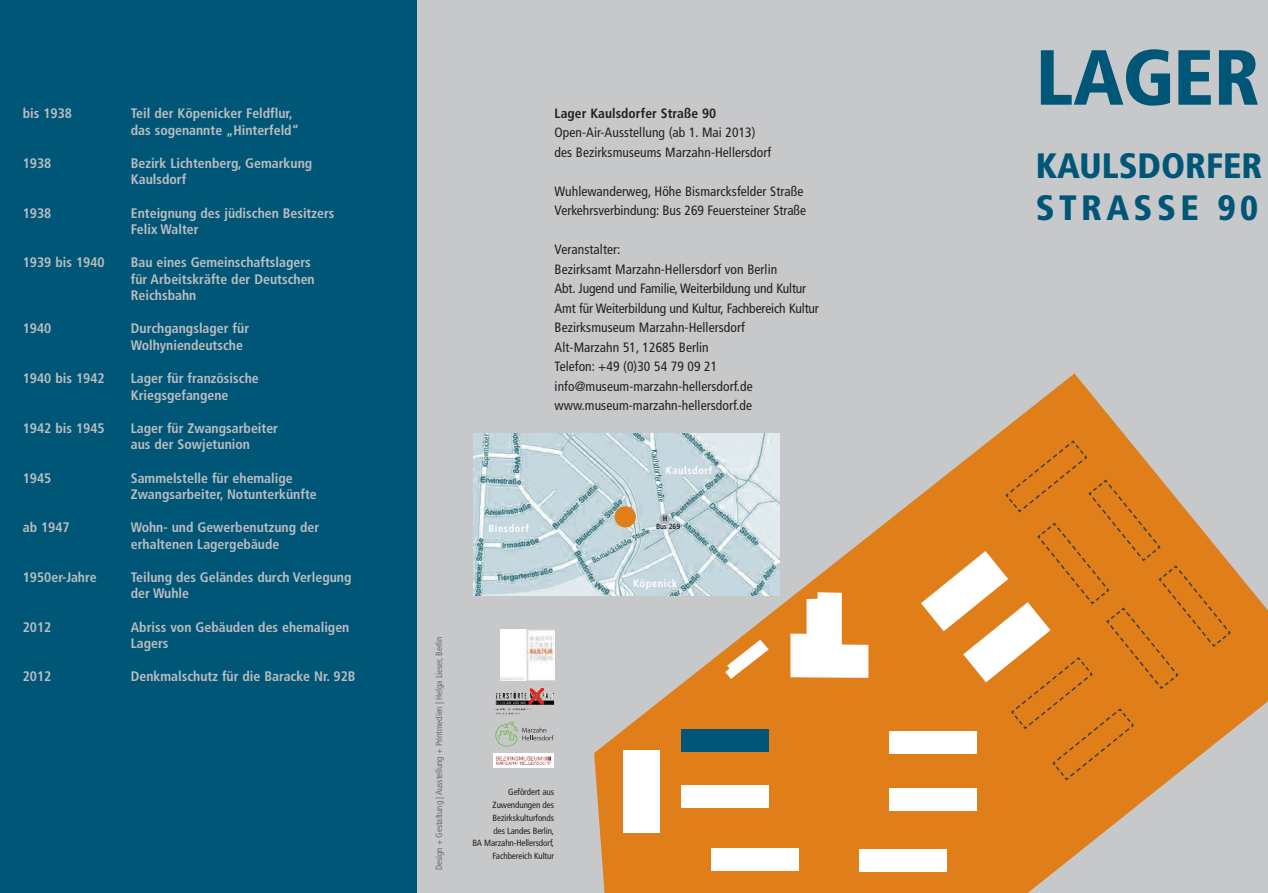
<style>
.page{position:relative;width:1268px;height:893px;background:#fff}
.page>*{position:absolute;margin:0;border:0;box-sizing:border-box;transform-origin:0 0}
.t1{font:900 condensed 78px "Frutiger";letter-spacing:-.01em;color:#005677}
.t2{font:900 condensed 35.25px/42.3px "Frutiger";color:#005677}
.t3{font:700 condensed 13.8px/16.5px "Frutiger";color:#bcbdc0}
.t4{font:condensed 13.5px/19.5px "Frutiger";letter-spacing:.005em;color:#231f20}
.t5{font:700 condensed 13.5px "Frutiger";letter-spacing:.005em;color:#231f20}
.t6{font:700 condensed 10.5px "Frutiger";letter-spacing:.05em;color:#fff}
.t7{font:condensed 9px/12.8px "Frutiger";letter-spacing:-.01em;color:#231f20;text-align:right}
.t8{font:condensed 9px "Frutiger";letter-spacing:-.01em;color:#6c6d70}
.t9{font:condensed 7.5px "Frutiger";color:#004a58}
.t10{font:700 condensed 7.5px/7.6px "Frutiger";letter-spacing:-.015em;color:#231f20}
.s1{font-size:34.5px}
</style>
<div class="page">
<div style="left:417px;top:0;width:850px;height:893px;background:#c7c8ca"></div>
<div style="left:0;top:0;width:417px;height:893px;background:#005677"></div>
<svg style="left:594px;top:373px;width:673px;height:520px"></svg>
<div style="left:623px;top:750px;width:36px;height:83px;background:#fff"></div>
<div style="left:889px;top:732px;width:87px;height:22px;background:#fff"></div>
<div style="left:888px;top:788px;width:87px;height:22px;background:#fff"></div>
<div style="left:681px;top:729px;width:87px;height:23px;background:#005677"></div>
<div style="left:680px;top:785px;width:88px;height:23px;background:#fff"></div>
<div style="left:711px;top:848px;width:87px;height:23px;background:#fff"></div>
<div style="left:859px;top:850px;width:87px;height:22px;background:#fff"></div>
<svg style="left:790px;top:592px;width:78px;height:86px;background:#f4d5b4"></svg>
<svg style="left:725px;top:640px;width:43px;height:39px;background:#e9ae70"></svg>
<img style="left:473px;top:434px;width:306px;height:161px">
<img style="left:493px;top:753px;width:61px;height:14px">
<img style="left:500px;top:630px;width:54px;height:51px">
<svg style="left:495px;top:722px;width:58px;height:25px"></svg>
<img style="left:495px;top:687px;width:59px;height:23px">
<div style="left:614px;top:506px;width:21px;height:21px;background:#e07f1a;border-radius:50%"></div>
<svg style="left:920px;top:439px;width:311px;height:342px;background:#dd8e3b"></svg>
<div style="left:659px;top:514px;width:11px;height:10px;background:#acb4bc;border-radius:50%"></div>
<p class="t3" style="left:23px;top:106px;width:51px">bis 1938</p>
<p class="t3" style="left:131px;top:106px;width:169px">Teil der Köpenicker Feldflur, das sogenannte „Hinterfeld“</p>
<p class="t3" style="left:23px;top:156px;width:30px">1938</p>
<p class="t3" style="left:131px;top:156px;width:183px">Bezirk Lichtenberg, Gemarkung<br>Kaulsdorf</p>
<p class="t3" style="left:23px;top:206px;width:30px">1938</p>
<p class="t3" style="left:131px;top:206px;width:205px">Enteignung des jüdischen Besitzers<br>Felix Walter</p>
<p class="t3" style="left:23px;top:255px;width:83px">1939 bis 1940</p>
<p class="t3" style="left:131px;top:255px;width:185px">Bau eines Gemeinschaftslagers für Arbeitskräfte der Deutschen<br>Reichsbahn</p>
<p class="t3" style="left:23px;top:321px;width:30px">1940</p>
<p class="t3" style="left:131px;top:321px;width:120px">Durchgangslager für<br>Wolhyniendeutsche</p>
<p class="t3" style="left:23px;top:371px;width:83px">1940 bis 1942</p>
<p class="t3" style="left:131px;top:371px;width:129px">Lager für französische<br>Kriegsgefangene</p>
<p class="t3" style="left:23px;top:421px;width:83px">1942 bis 1945</p>
<p class="t3" style="left:131px;top:421px;width:149px">Lager für Zwangsarbeiter aus der Sowjetunion</p>
<p class="t3" style="left:23px;top:471px;width:30px">1945</p>
<p class="t3" style="left:131px;top:471px;width:187px">Sammelstelle für ehemalige<br>Zwangsarbeiter, Notunterkünfte</p>
<p class="t3" style="left:23px;top:520px;width:48px">ab 1947</p>
<p class="t3" style="left:131px;top:520px;width:190px">Wohn- und Gewerbenutzung der erhaltenen Lagergebäude</p>
<p class="t3" style="left:23px;top:570px;width:75px">1950er-Jahre</p>
<p class="t3" style="left:131px;top:570px;width:222px">Teilung des Geländes durch Verlegung der Wuhle</p>
<p class="t3" style="left:23px;top:620px;width:30px">2012</p>
<p class="t3" style="left:131px;top:620px;width:220px">Abriss von Gebäuden des ehemaligen<br>Lagers</p>
<p class="t3" style="left:23px;top:669px;width:30px">2012</p>
<p class="t3" style="left:131px;top:669px;width:226px">Denkmalschutz für die Baracke Nr. 92B</p>
<p class="t8" style="left:435px;top:870px;width:235px;rotate:-90deg">Design + Gestaltung | Ausstellung + Printmedien | Helga Lieser, Berlin</p>
<p class="t9" style="left:482px;top:467px;width:35px;rotate:-88deg">Köpernicker</p>
<p class="t6" style="left:488px;top:524px;width:42px">Biesdorf</p>
<p class="t5" style="left:554px;top:108px;width:163px">Lager Kaulsdorfer Straße 90</p>
<p class="t4" style="left:554px;top:124px;width:218px">Open-Air-Ausstellung (ab 1. Mai 2013) des Bezirksmuseums Marzahn-Hellersdorf</p>
<p class="t4" style="left:554px;top:183px;width:253px">Wuhlewanderweg, Höhe Bismarcksfelder Straße<br>Verkehrsverbindung: Bus 269 Feuersteiner Straße</p>
<p class="t4" style="left:554px;top:241px;width:266px">Veranstalter:<br>Bezirksamt Marzahn-Hellersdorf von Berlin<br>Abt. Jugend und Familie, Weiterbildung und Kultur Amt für Weiterbildung und Kultur, Fachbereich Kultur Bezirksmuseum Marzahn-Hellersdorf<br>Alt-Marzahn 51, 12685 Berlin<br>Telefon: +49 (0)30 54 79 09 21 info@museum-marzahn-hellersdorf.de www.museum-marzahn-hellersdorf.de</p>
<p class="t9" style="left:657px;top:449px;width:54px;rotate:82deg">Kaulsdorfer Straße</p>
<p class="t6" style="left:665px;top:466px;width:48px">Kaulsdorf</p>
<p class="t10" style="left:656px;top:515px;width:26px;text-indent:7px">H<br>Bus 269</p>
<p class="t9" style="left:591px;top:558px;width:66px;rotate:-29deg">Bismarcksfelder Straße</p>
<p class="t6" style="left:633px;top:579px;width:46px">Köpenick</p>
<p class="t7" style="left:472px;top:787px;width:83px">Gefördert aus<br>Zuwendungen des<br>Bezirkskulturfonds<br>des Landes Berlin,<br>BA Marzahn-Hellersdorf,<br>Fachbereich Kultur</p>
<h1 class="t1" style="left:1035px;top:46px;width:226px">LAGER</h1>
<h2 class="t2" style="left:1035px;top:147px;width:228px">KAULSDORFER<br>STRASSE 9<span class="s1">0</span></h2>
</div>
